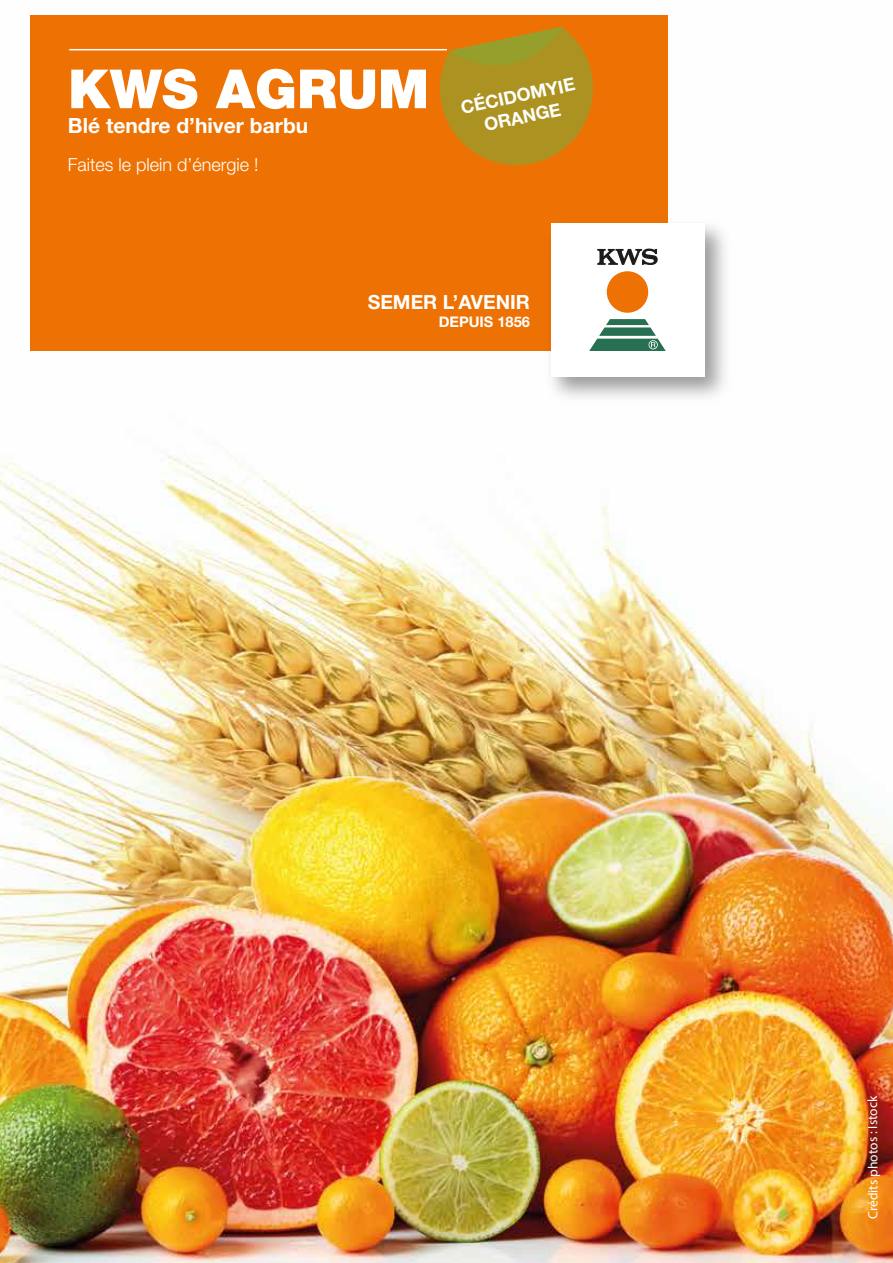
<style>
.page{position:relative;width:893px;height:1263px;background:#fff}
.page>*{position:absolute;margin:0;border:0;box-sizing:border-box;transform-origin:0 0}
.t1{font:900 54px "Helvetica Neue LT Std";color:#fff}
.t2{font:700 21px "Helvetica Neue LT Std";color:#fff}
.t3{font:700 19.5px "Helvetica Neue LT Std";color:#fff}
.t4{font:300 18px "Helvetica Neue LT Std";color:#fff}
.t5{font:700 18px/21.6px "Helvetica Neue LT Std";color:#fff;text-align:center}
.t6{font:700 14.7px "Helvetica Neue LT Std";color:#fff}
.t7{font:13.5px "Myriad Pro";color:#fff}
</style>
<div class="page">
<img style="left:0;top:15px;width:893px;height:1248px">
<div style="left:31px;top:15px;width:637px;height:336px;background:#ee7203"></div>
<img style="left:539px;top:211px;width:198px;height:199px">
<div style="left:551px;top:223px;width:153px;height:154px;background:#fff"></div>
<svg style="left:589px;top:319px;width:77px;height:32px"></svg>
<div style="left:607px;top:271px;width:41px;height:42px;background:#ee7203;border-radius:50%"></div>
<svg style="left:597px;top:249px;width:61px;height:16px"></svg>
<hr style="left:69px;top:49px;width:378px;height:1px;background:#fff">
<svg style="left:440px;top:27px;width:153px;height:138px"></svg>
<h1 class="t1" style="left:68px;top:57px;width:363px">KWS AGRUM</h1>
<p class="t2" style="left:68px;top:113px;width:242px">Blé tendre d’hiver barbu</p>
<p class="t4" style="left:68px;top:154px;width:192px">Faites le plein d’énergie !</p>
<p class="t5" style="left:459px;top:97px;width:118px;rotate:-12deg">CÉCIDOMYIE<br>ORANGE</p>
<p class="t3" style="left:368px;top:290px;width:164px">SEMER L’AVENIR</p>
<p class="t6" style="left:439px;top:312px;width:93px">DEPUIS 1856</p>
<p class="t7" style="left:864px;top:1219px;width:125px;rotate:-90deg">Crédits photos : Istock</p>
</div>
